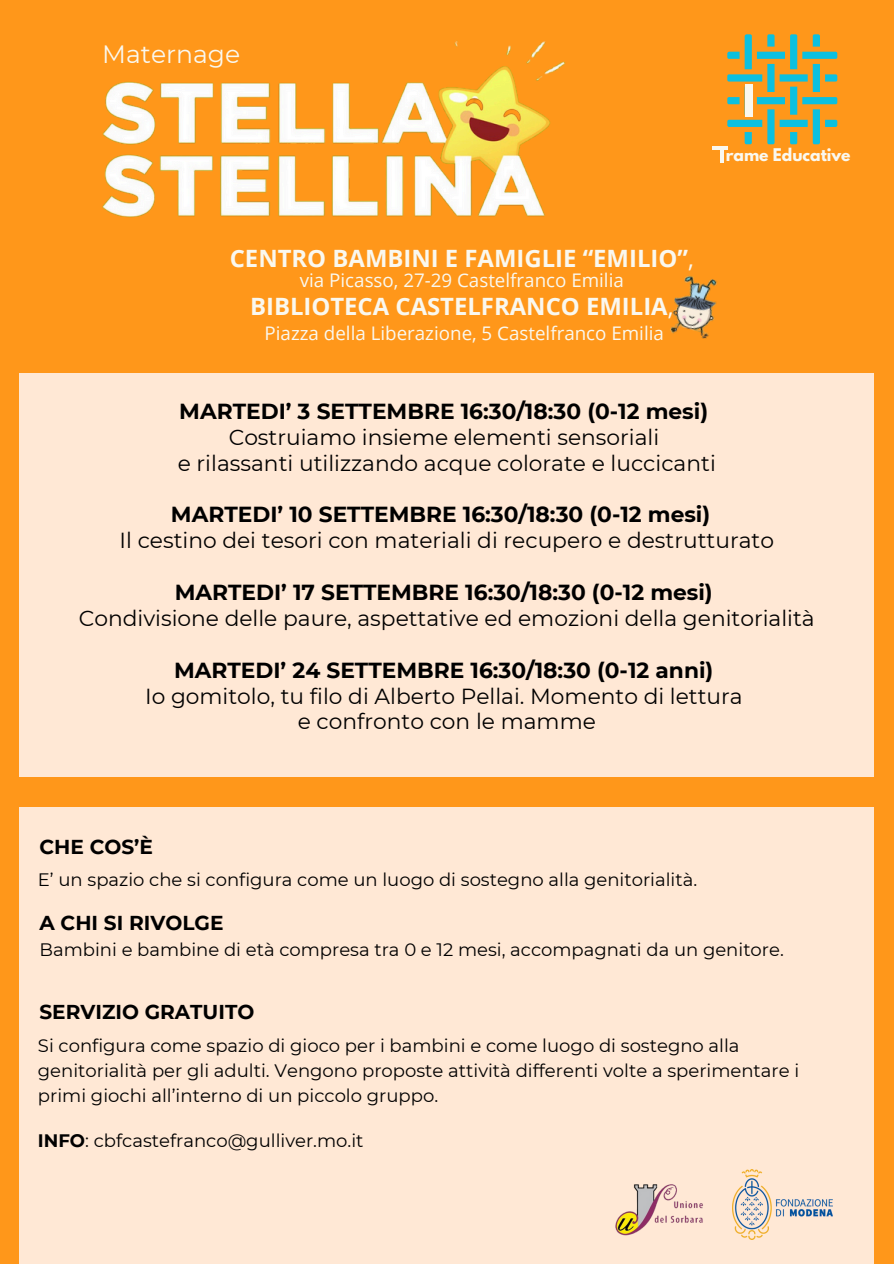
<style>
.page{position:relative;width:894px;height:1264px;background:#fff}
.page>*{position:absolute;margin:0;border:0;box-sizing:border-box;transform-origin:0 0}
.t1{font:25.05px "Montserrat";color:#faf8ef}
.t2{font:700 23.85px "Open Sans";color:#faf8ef}
.t3{font:21.75px/25.8px "Montserrat";color:#000;text-align:center}
.t4{font:700 20.1px "Montserrat";color:#000}
.t5{font:18.75px "Open Sans";color:#faf8ef}
.t6{font:18px/24.6px "Montserrat";color:#000}
.t7{font:700 15.45px "League Spartan";color:#faf8ef}
.s1{font-weight:400}
.s2{font-weight:700}
</style>
<div class="page">
<div style="left:0;top:0;width:893px;height:1263px;background:#ff971a"></div>
<img style="left:102px;top:40px;width:463px;height:177px">
<svg style="left:727px;top:34px;width:111px;height:113px"></svg>
<div style="left:744px;top:84px;width:8px;height:32px;background:#faf8ef"></div>
<hr style="left:712px;top:146px;width:15px;height:3px;background:#faf8ef">
<svg style="left:720px;top:150px;width:3px;height:13px"></svg>
<img style="left:670px;top:276px;width:47px;height:63px">
<div style="left:19px;top:807px;width:854px;height:456px;background:#ffe8d5"></div>
<img style="left:615px;top:1184px;width:88px;height:52px">
<img style="left:732px;top:1169px;width:100px;height:70px">
<div style="left:19px;top:373px;width:854px;height:403px;background:#ffe8d5"></div>
<p class="t1" style="left:102px;top:38px;width:139px">Maternage</p>
<p class="t7" style="left:725px;top:147px;width:126px">rame Educative</p>
<p class="t2" style="left:230px;top:241px;width:465px">CENTRO BAMBINI E FAMIGLIE “EMILIO”<span class="s1">,</span></p>
<p class="t5" style="left:300px;top:267px;width:325px">via Picasso, 27-29 Castelfranco Emilia</p>
<p class="t2" style="left:250px;top:290px;width:425px">BIBLIOTECA CASTELFRANCO EMILIA<span class="s1">,</span></p>
<p class="t5" style="left:264px;top:319px;width:401px">Piazza della Liberazione, 5 Castelfranco Emilia</p>
<h3 class="t3" style="left:178px;top:398px;width:539px"><span class="s2">MARTEDI’ 3 SETTEMBRE 16:30/18:30 (0-12 mesi)<br></span>Costruiamo insieme elementi sensoriali<br>e rilassanti utilizzando acque colorate e luccicanti</h3>
<h3 class="t3" style="left:119px;top:501px;width:655px"><span class="s2">MARTEDI’ 10 SETTEMBRE 16:30/18:30 (0-12 mesi)<br></span>Il cestino dei tesori con materiali di recupero e destrutturato</h3>
<h3 class="t3" style="left:79px;top:579px;width:737px"><span class="s2">MARTEDI’ 17 SETTEMBRE 16:30/18:30 (0-12 mesi)<br></span>Condivisione delle paure, aspettative ed emozioni della genitorialità</h3>
<h2 class="t3" style="left:145px;top:657px;width:599px"><span class="s2">MARTEDI’ 24 SETTEMBRE 16:30/18:30 (0-12 anni)<br></span>Io gomitolo, tu filo di Alberto Pellai. Momento di lettura e confronto con le mamme</h2>
<h2 class="t4" style="left:39px;top:834px;width:115px">CHE COS’È</h2>
<h4 class="t6" style="left:38px;top:867px;width:660px">E’ un spazio che si configura come un luogo di sostegno alla genitorialità.</h4>
<h4 class="t4" style="left:39px;top:910px;width:185px">A CHI SI RIVOLGE</h4>
<p class="t6" style="left:39px;top:936px;width:745px">Bambini e bambine di età compresa tra 0 e 12 mesi, accompagnati da un genitore.</p>
<h2 class="t4" style="left:39px;top:999px;width:216px">SERVIZIO GRATUITO</h2>
<h4 class="t6" style="left:38px;top:1033px;width:762px">Si configura come spazio di gioco per i bambini e come luogo di sostegno alla genitorialità per gli adulti. Vengono proposte attività differenti volte a sperimentare i primi giochi all’interno di un piccolo gruppo.</h4>
<h4 class="t6" style="left:38px;top:1128px;width:327px"><span class="s2">INFO</span>: cbfcastefranco@gulliver.mo.it</h4>
</div>
